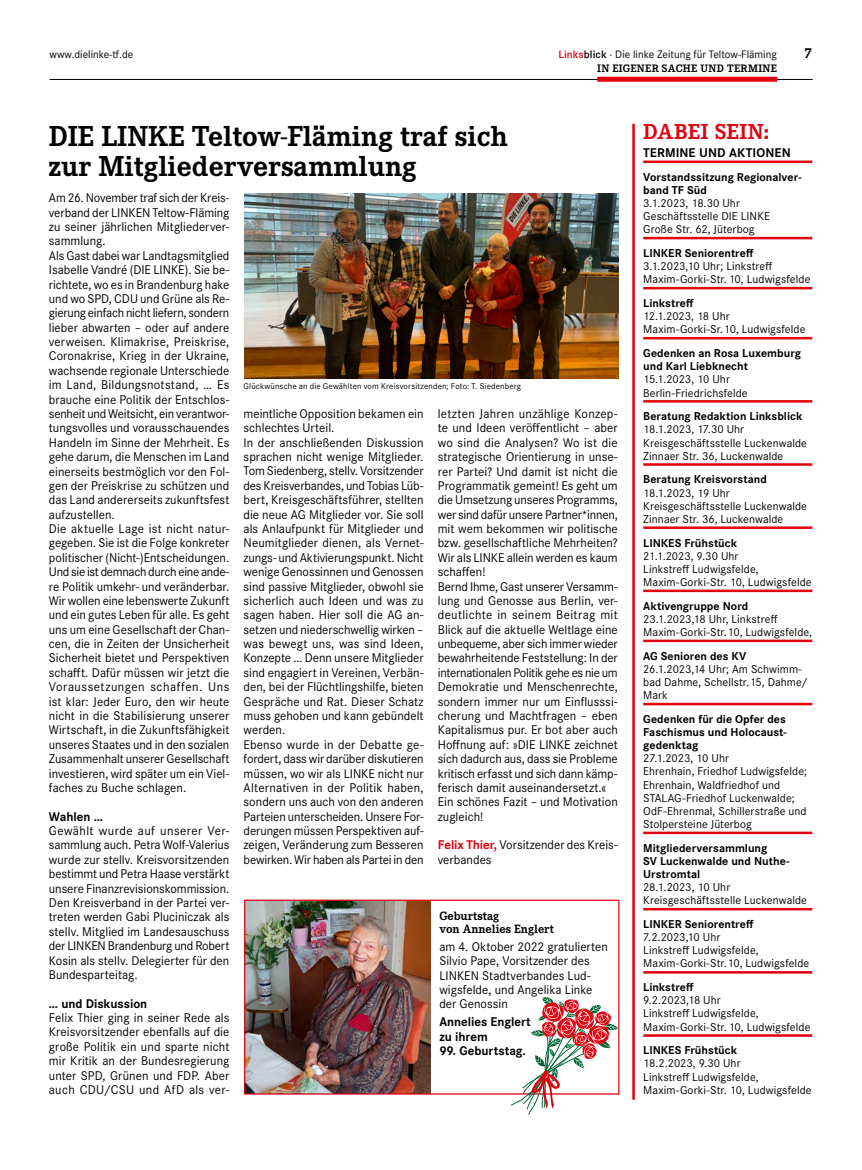
<style>
.page{position:relative;width:862px;height:1170px;background:#fff}
.page>*{position:absolute;margin:0;border:0;box-sizing:border-box;transform-origin:0 0}
.t1{font:700 30px/30px "Corporate E";color:#000}
.t2{font:700 22.5px "Corporate E";letter-spacing:.02em;color:#e3000f}
.t3{font:700 15px "Corporate E";color:#000}
.t4{font:13.12px/14.4px "Corporate S";color:#000}
.t5{font:700 13.12px/14.4px "Corporate S";color:#000}
.t6{font:700 12.5px/12.5px "Corporate E";color:#000}
.t7{font:11.88px/13.1px "Corporate S";letter-spacing:.005em;color:#000}
.t8{font:700 11.88px/13.1px "Corporate S";letter-spacing:.005em;color:#000}
.t9{font:11.25px "Corporate S";color:#000}
.t10{font:700 11.25px "Corporate E";letter-spacing:.025em;color:#000}
.t11{font:8.75px "Corporate S";letter-spacing:.02em;color:#000}
.s1{font-weight:600;color:#e3000f}
.s2{font-weight:600}
.s3{font-weight:700;color:#e3000f}
</style>
<div class="page">
<hr style="left:50px;top:79px;width:762px;height:1px;background:#000">
<img style="left:246px;top:901px;width:185px;height:191px">
<div style="left:244px;top:899px;width:375px;height:195px;border:1px solid #e3000f"></div>
<div style="left:597px;top:77px;width:179px;height:5px;background:#e3000f"></div>
<hr style="left:632px;top:124px;width:2px;height:975px;background:#e3000f">
<hr style="left:643px;top:160px;width:168px;height:3px;background:#e3000f">
<hr style="left:643px;top:237px;width:168px;height:2px;background:#e3000f">
<hr style="left:643px;top:287px;width:168px;height:2px;background:#e3000f">
<hr style="left:643px;top:337px;width:168px;height:2px;background:#e3000f">
<hr style="left:643px;top:400px;width:168px;height:2px;background:#e3000f">
<hr style="left:643px;top:463px;width:168px;height:2px;background:#e3000f">
<hr style="left:643px;top:526px;width:168px;height:3px;background:#e3000f">
<hr style="left:643px;top:589px;width:168px;height:3px;background:#e3000f">
<hr style="left:643px;top:639px;width:168px;height:3px;background:#e3000f">
<hr style="left:643px;top:702px;width:168px;height:3px;background:#e3000f">
<hr style="left:643px;top:831px;width:168px;height:3px;background:#e3000f">
<hr style="left:643px;top:907px;width:168px;height:3px;background:#e3000f">
<hr style="left:643px;top:971px;width:168px;height:2px;background:#e3000f">
<hr style="left:643px;top:1034px;width:168px;height:2px;background:#e3000f">
<img style="left:244px;top:194px;width:373px;height:184px">
<svg style="left:510px;top:997px;width:107px;height:117px"></svg>
<p class="t9" style="left:50px;top:48px;width:85px">www.dielinke-tf.de</p>
<p class="t9" style="left:558px;top:48px;width:220px"><span class="s1">Links</span><span class="s2">blick</span> · Die linke Zeitung für Teltow-Fläming</p>
<p class="t3" style="left:804px;top:45px;width:9px">7</p>
<p class="t10" style="left:597px;top:62px;width:181px">IN EIGENER SACHE UND TERMINE</p>
<h1 class="t1" style="left:49px;top:121px;width:460px">DIE LINKE Teltow-Fläming traf sich zur Mitgliederversammlung</h1>
<p class="t4" style="left:49px;top:191px;width:182px">Am 26. November traf sich der Kreis&shy;verband der LINKEN Teltow-Fläming zu seiner jährlichen Mitgliederver&shy;sammlung.<br>Als Gast dabei war Landtagsmitglied Isabelle Vandré (DIE LINKE). Sie be&shy;richtete, wo es in Brandenburg hake und wo SPD, CDU und Grüne als Re&shy;gierung einfach nicht liefern, sondern lieber abwarten – oder auf andere verweisen. Klimakrise, Preiskrise, Coronakrise, Krieg in der Ukraine, wachsende regionale Unterschiede im Land, Bildungsnotstand, … Es brauche eine Politik der Entschlos&shy;senheit und Weitsicht, ein verantwor&shy;tungsvolles und vorausschauendes Handeln im Sinne der Mehrheit. Es gehe darum, die Menschen im Land einerseits bestmöglich vor den Fol&shy;gen der Preiskrise zu schützen und das Land andererseits zukunftsfest aufzustellen.<br>Die aktuelle Lage ist nicht natur&shy;gegeben. Sie ist die Folge konkreter politischer (Nicht-)Entscheidungen.<br>Und sie ist demnach durch eine ande&shy;re Politik umkehr- und veränderbar.<br>Wir wollen eine lebenswerte Zukunft und ein gutes Leben für alle. Es geht uns um eine Gesellschaft der Chan&shy;cen, die in Zeiten der Unsicherheit Sicherheit bietet und Perspektiven schafft. Dafür müssen wir jetzt die Voraussetzungen schaffen. Uns ist klar: Jeder Euro, den wir heute nicht in die Stabilisierung unserer Wirtschaft, in die Zukunftsfähigkeit unseres Staates und in den sozialen Zusammenhalt unserer Gesellschaft investieren, wird später um ein Viel&shy;faches zu Buche schlagen.</p>
<p class="t5" style="left:49px;top:809px;width:55px">Wahlen …</p>
<p class="t4" style="left:49px;top:823px;width:182px;text-align:justify">Gewählt wurde auf unserer Ver&shy;sammlung auch. Petra Wolf-Valerius wurde zur stellv. Kreisvorsitzenden bestimmt und Petra Haase verstärkt unsere Finanzrevisionskommission.<br>Den Kreisverband in der Partei ver&shy;treten werden Gabi Pluciniczak als stellv. Mitglied im Landesauschuss der LINKEN Brandenburg und Robert Kosin als stellv. Delegierter für den Bundesparteitag.</p>
<p class="t5" style="left:49px;top:996px;width:100px">… und Diskussion</p>
<p class="t4" style="left:49px;top:1010px;width:182px;text-align:justify">Felix Thier ging in seiner Rede als Kreisvorsitzender ebenfalls auf die große Politik ein und sparte nicht mir Kritik an der Bundesregierung unter SPD, Grünen und FDP. Aber auch CDU/CSU und AfD als ver-</p>
<p class="t11" style="left:243px;top:380px;width:279px">Glückwünsche an die Gewählten vom Kreisvorsitzenden; Foto: T. Siedenberg</p>
<p class="t4" style="left:243px;top:406px;width:181px">meintliche Opposition bekamen ein schlechtes Urteil.<br>In der anschließenden Diskussion sprachen nicht wenige Mitglieder.<br>Tom Siedenberg, stellv. Vorsitzender des Kreisverbandes, und Tobias Lüb&shy;bert, Kreisgeschäftsführer, stellten die neue AG Mitglieder vor. Sie soll als Anlaufpunkt für Mitglieder und Neumitglieder dienen, als Vernet&shy;zungs- und Aktivierungspunkt. Nicht wenige Genossinnen und Genossen sind passive Mitglieder, obwohl sie sicherlich auch Ideen und was zu sagen haben. Hier soll die AG an&shy;setzen und niederschwellig wirken – was bewegt uns, was sind Ideen, Konzepte … Denn unsere Mitglieder sind engagiert in Vereinen, Verbän&shy;den, bei der Flüchtlingshilfe, bieten Gespräche und Rat. Dieser Schatz muss gehoben und kann gebündelt werden.<br>Ebenso wurde in der Debatte ge&shy;fordert, dass wir darüber diskutieren müssen, wo wir als LINKE nicht nur Alternativen in der Politik haben, sondern uns auch von den anderen Parteien unterscheiden. Unsere For&shy;derungen müssen Perspektiven auf&shy;zeigen, Veränderung zum Besseren bewirken. Wir haben als Partei in den</p>
<p class="t4" style="left:437px;top:406px;width:181px">letzten Jahren unzählige Konzep&shy;te und Ideen veröffentlicht – aber wo sind die Analysen? Wo ist die strategische Orientierung in unse&shy;rer Partei? Und damit ist nicht die<br>Programmatik gemeint! Es geht um die Umsetzung unseres Programms, wer sind dafür unsere Partner*innen, mit wem bekommen wir politische bzw. gesellschaftliche Mehrheiten?<br>Wir als LINKE allein werden es kaum schaffen!<br>Bernd Ihme, Gast unserer Versamm&shy;lung und Genosse aus Berlin, ver&shy;deutlichte in seinem Beitrag mit<br>Blick auf die aktuelle Weltlage eine unbequeme, aber sich immer wieder bewahrheitende Feststellung: In der internationalen Politik gehe es nie um<br>Demokratie und Menschenrechte, sondern immer nur um Einflusssi&shy;cherung und Machtfragen – eben<br>Kapitalismus pur. Er bot aber auch<br>Hoffnung auf: »DIE LINKE zeichnet sich dadurch aus, dass sie Probleme kritisch erfasst und sich dann kämp&shy;ferisch damit auseinandersetzt.«<br>Ein schönes Fazit – und Motivation zugleich!</p>
<p class="t4" style="left:437px;top:838px;width:181px"><span class="s3">Felix Thier,</span> Vorsitzender des Kreis&shy;verbandes</p>
<p class="t6" style="left:439px;top:910px;width:116px">Geburtstag<br>von Annelies Englert</p>
<p class="t4" style="left:439px;top:939px;width:170px">am 4. Oktober 2022 gratulierten<br>Silvio Pape, Vorsitzender des<br>LINKEN Stadtverbandes Lud&shy;wigsfelde, und Angelika Linke der Genossin</p>
<p class="t5" style="left:439px;top:1015px;width:93px">Annelies Englert zu ihrem</p>
<p class="t5" style="left:439px;top:1043px;width:88px">99. Geburtstag.</p>
<h2 class="t2" style="left:643px;top:119px;width:127px">DABEI SEIN:</h2>
<p class="t5" style="left:643px;top:146px;width:149px">TERMINE UND AKTIONEN</p>
<p class="t8" style="left:643px;top:171px;width:160px">Vorstandssitzung Regionalver&shy;band TF Süd</p>
<p class="t7" style="left:643px;top:197px;width:128px">3.1.2023, 18.30 Uhr<br>Geschäftsstelle DIE LINKE<br>Große Str. 62, Jüterbog</p>
<p class="t8" style="left:643px;top:247px;width:112px">LINKER Seniorentreff</p>
<p class="t7" style="left:643px;top:260px;width:169px">3.1.2023,10 Uhr; Linkstreff<br>Maxim-Gorki-Str. 10, Ludwigsfelde</p>
<p class="t8" style="left:643px;top:297px;width:52px">Linkstreff</p>
<p class="t7" style="left:643px;top:310px;width:164px">12.1.2023, 18 Uhr<br>Maxim-Gorki-Sr. 10, Ludwigsfelde</p>
<p class="t8" style="left:643px;top:347px;width:159px">Gedenken an Rosa Luxemburg und Karl Liebknecht</p>
<p class="t7" style="left:643px;top:373px;width:106px">15.1.2023, 10 Uhr<br>Berlin-Friedrichsfelde</p>
<p class="t8" style="left:643px;top:410px;width:161px">Beratung Redaktion Linksblick</p>
<p class="t7" style="left:643px;top:423px;width:165px">18.1.2023, 17.30 Uhr<br>Kreisgeschäftsstelle Luckenwalde<br>Zinnaer Str. 36, Luckenwalde</p>
<p class="t8" style="left:643px;top:473px;width:125px">Beratung Kreisvorstand</p>
<p class="t7" style="left:643px;top:486px;width:165px">18.1.2023, 19 Uhr<br>Kreisgeschäftsstelle Luckenwalde<br>Zinnaer Str. 36, Luckenwalde</p>
<p class="t8" style="left:643px;top:536px;width:95px">LINKES Frühstück</p>
<p class="t7" style="left:643px;top:549px;width:170px">21.1.2023, 9.30 Uhr<br>Linkstreff Ludwigsfelde,<br>Maxim-Gorki-Str. 10, Ludwigsfelde</p>
<p class="t8" style="left:643px;top:599px;width:107px">Aktivengruppe Nord</p>
<p class="t7" style="left:643px;top:612px;width:170px">23.1.2023,18 Uhr, Linkstreff<br>Maxim-Gorki-Str.10, Ludwigsfelde,</p>
<p class="t8" style="left:643px;top:649px;width:105px">AG Senioren des KV</p>
<p class="t7" style="left:643px;top:662px;width:166px">26.1.2023,14 Uhr; Am Schwimm&shy;bad Dahme, Schellstr. 15, Dahme/<br>Mark</p>
<p class="t8" style="left:643px;top:712px;width:145px;text-align:justify">Gedenken für die Opfer des Faschismus und Holocaust&shy;gedenktag</p>
<p class="t7" style="left:643px;top:751px;width:165px">27.1.2023, 10 Uhr<br>Ehrenhain, Friedhof Ludwigsfelde;<br>Ehrenhain, Waldfriedhof und<br>STALAG-Friedhof Luckenwalde;<br>OdF-Ehrenmal, Schillerstraße und<br>Stolpersteine Jüterbog</p>
<p class="t8" style="left:643px;top:841px;width:148px">Mitgliederversammlung<br>SV Luckenwalde und Nuthe-<br>Urstromtal</p>
<p class="t7" style="left:643px;top:880px;width:165px">28.1.2023, 10 Uhr<br>Kreisgeschäftsstelle Luckenwalde</p>
<p class="t8" style="left:643px;top:917px;width:112px">LINKER Seniorentreff</p>
<p class="t7" style="left:643px;top:930px;width:167px">7.2.2023,10 Uhr<br>Linkstreff Ludwigsfelde,<br>Maxim-Gorki-Str. 10, Ludwigsfelde</p>
<p class="t8" style="left:643px;top:980px;width:52px">Linkstreff</p>
<p class="t7" style="left:643px;top:993px;width:169px">9.2.2023,18 Uhr<br>Linkstreff Ludwigsfelde,<br>Maxim-Gorki-Str. 10, Ludwigsfelde</p>
<p class="t8" style="left:643px;top:1043px;width:95px">LINKES Frühstück</p>
<p class="t7" style="left:643px;top:1056px;width:170px">18.2.2023, 9.30 Uhr<br>Linkstreff Ludwigsfelde,<br>Maxim-Gorki-Str. 10, Ludwigsfelde</p>
</div>
